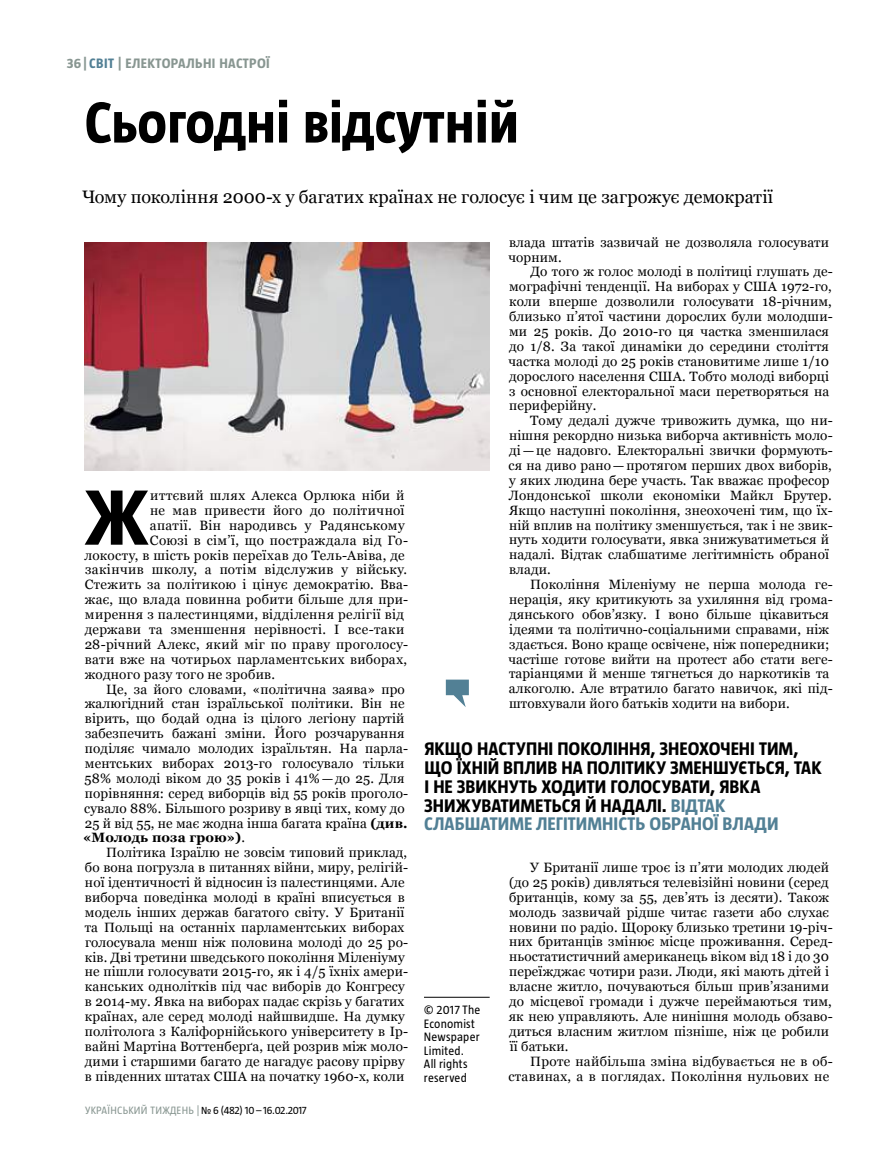
<style>
.page{position:relative;width:872px;height:1149px;background:#fff}
.page>*{position:absolute;margin:0;border:0;box-sizing:border-box;transform-origin:0 0}
.t1{font:700 77.25px "UT Magazine";color:#000}
.t2{font:700 57px "UT Magazine";color:#000}
.t3{font:700 18px/18.8px "UT Magazine";color:#000}
.t4{font:18px "Georgia";letter-spacing:.005em;color:#000}
.t5{font:13.5px/14.9px "Georgia";letter-spacing:.01em;color:#000}
.t6{font:13.5px "Georgia";letter-spacing:.03em;color:#000}
.t7{font:700 13.5px "UT Magazine";letter-spacing:.03em;color:#889691}
.t8{font:700 13.5px "Georgia";letter-spacing:.01em;color:#000}
.t9{font:12px/13.5px "UT Magazine";letter-spacing:.015em;color:#000}
.t10{font:10.5px "UT Magazine";letter-spacing:.03em;color:#000}
.s1{color:#528095}
.s2{font-weight:700}
.s3{font-weight:400}
.s4{color:#889691}
</style>
<div class="page">
<img style="left:85px;top:242px;width:404px;height:228px">
<svg style="left:446px;top:679px;width:23px;height:28px"></svg>
<hr style="left:424px;top:996px;width:65px;height:1px;background:#000">
<p class="t7" style="left:67px;top:56px;width:204px">36|<span class="s1">СВІТ</span> | ЕЛЕКТОРАЛЬНІ НАСТРОЇ</p>
<h2 class="t2" style="left:84px;top:91px;width:436px">Сьогодні відсутній</h2>
<h3 class="t4" style="left:82px;top:186px;width:692px">Чому покоління 2000-х у багатих країнах не голосує і чим це загрожує демократії</h3>
<h1 class="t1" style="left:84px;top:475px;width:66px">Ж</h1>
<p class="t6" style="left:150px;top:487px;width:256px">иттєвий шлях Алекса Орлюка ніби й</p>
<p class="t5" style="left:150px;top:503px;width:256px">не мав привести його до політичної</p>
<p class="t5" style="left:150px;top:518px;width:256px">апатії. Він народивсь у Радянському</p>
<p class="t5" style="left:150px;top:532px;width:260px">Союзі в сім’ї, що постраждала від Го-</p>
<p class="t5" style="left:85px;top:547px;width:321px">локосту, в шість років переїхав до Тель-Авіва, де</p>
<p class="t6" style="left:85px;top:561px;width:323px">закінчив школу, а потім відслужив у війську.</p>
<p class="t5" style="left:85px;top:577px;width:325px">Стежить за політикою і цінує демократію. Вва-</p>
<p class="t5" style="left:85px;top:592px;width:325px">жає, що влада повинна робити більше для при-</p>
<p class="t6" style="left:85px;top:606px;width:321px">мирення з палестинцями, відділення релігії від</p>
<p class="t5" style="left:85px;top:622px;width:321px">держави та зменшення нерівності. І все-таки</p>
<p class="t5" style="left:85px;top:637px;width:325px">28-річний Алекс, який міг по праву проголосу-</p>
<p class="t5" style="left:85px;top:651px;width:324px">вати вже на чотирьох парламентських виборах,</p>
<p class="t5" style="left:85px;top:666px;width:192px">жодного разу того не зробив.</p>
<p class="t5" style="left:106px;top:681px;width:300px">Це, за його словами, «політична заява» про</p>
<p class="t5" style="left:85px;top:696px;width:321px">жалюгідний стан ізраїльської політики. Він не</p>
<p class="t5" style="left:85px;top:711px;width:321px">вірить, що бодай одна із цілого легіону партій</p>
<p class="t5" style="left:85px;top:726px;width:321px">забезпечить бажані зміни. Його розчарування</p>
<p class="t5" style="left:85px;top:741px;width:325px">поділяє чимало молодих ізраїльтян. На парла-</p>
<p class="t5" style="left:85px;top:756px;width:321px">ментських виборах 2013-го голосувало тільки</p>
<p class="t5" style="left:85px;top:770px;width:321px">58% молоді віком до 35 років і 41% — до 25. Для</p>
<p class="t5" style="left:85px;top:785px;width:325px">порівняння: серед виборців від 55 років проголо-</p>
<p class="t5" style="left:84px;top:800px;width:322px">сувало 88%. Більшого розриву в явці тих, кому до</p>
<p class="t5" style="left:85px;top:815px;width:324px">25 й від 55, не має жодна інша багата країна <span class="s2">(див.</span></p>
<p class="t8" style="left:83px;top:828px;width:163px">«Молодь поза грою»)<span class="s3">.</span></p>
<p class="t5" style="left:106px;top:845px;width:303px">Політика Ізраїлю не зовсім типовий приклад,</p>
<p class="t5" style="left:85px;top:860px;width:325px">бо вона погрузла в питаннях війни, миру, релігій-</p>
<p class="t5" style="left:85px;top:875px;width:321px">ної ідентичності й відносин із палестинцями. Але</p>
<p class="t5" style="left:85px;top:889px;width:321px">виборча поведінка молоді в країні вписується в</p>
<p class="t5" style="left:85px;top:904px;width:321px">модель інших держав багатого світу. У Британії</p>
<p class="t5" style="left:85px;top:919px;width:321px">та Польщі на останніх парламентських виборах</p>
<p class="t5" style="left:85px;top:934px;width:325px">голосувала менш ніж половина молоді до 25 ро-</p>
<p class="t5" style="left:85px;top:949px;width:321px">ків. Дві третини шведського покоління Міленіуму</p>
<p class="t5" style="left:85px;top:964px;width:325px">не пішли голосувати 2015-го, як і 4/5 їхніх амери-</p>
<p class="t5" style="left:85px;top:979px;width:321px">канських однолітків під час виборів до Конгресу</p>
<p class="t5" style="left:85px;top:994px;width:321px">в 2014-му. Явка на виборах падає скрізь у багатих</p>
<p class="t5" style="left:85px;top:1009px;width:321px">країнах, але серед молоді найшвидше. На думку</p>
<p class="t5" style="left:85px;top:1023px;width:325px">політолога з Каліфорнійського університету в Ір-</p>
<p class="t5" style="left:85px;top:1038px;width:325px">вайні Мартіна Воттенберґа, цей розрив між моло-</p>
<p class="t5" style="left:85px;top:1053px;width:321px">дими і старшими багато де нагадує расову прірву</p>
<p class="t5" style="left:85px;top:1068px;width:321px">в південних штатах США на початку 1960-х, коли</p>
<p class="t10" style="left:85px;top:1104px;width:223px"><span class="s4">УКРАЇНСЬКИЙ ТИЖДЕНЬ |</span> № 6 (482) 10 – 16.02.2017</p>
<p class="t5" style="left:508px;top:235px;width:322px">влада штатів зазвичай не дозволяла голосувати чорним.</p>
<p class="t5" style="left:508px;top:264px;width:326px;text-indent:22px">До того ж голос молоді в політиці глушать де&shy;мографічні тенденції. На виборах у США 1972‑го, коли вперше дозволили голосувати 18-річним, близько п’ятої частини дорослих були молодши&shy;ми 25 років. До 2010‑го ця частка зменшилася до 1/8. За такої динаміки до середини століття частка молоді до 25 років становитиме лише 1/10 дорослого населення США. Тобто молоді виборці з основної електоральної маси перетворяться на периферійну.</p>
<p class="t5" style="left:508px;top:413px;width:326px;text-indent:22px">Тому дедалі дужче тривожить думка, що ни&shy;нішня рекордно низька виборча активність моло&shy;ді — це надовго. Електоральні звички формують&shy;ся на диво рано — протягом перших двох виборів, у яких людина бере участь. Так вважає професор Лондонської школи економіки Майкл Брутер.<br>Якщо наступні покоління, знеохочені тим, що їх&shy;ній вплив на політику зменшується, так і не звик&shy;нуть ходити голосувати, явка знижуватиметься й надалі. Відтак слабшатиме легітимність обраної влади.</p>
<p class="t5" style="left:508px;top:577px;width:326px;text-indent:22px">Покоління Міленіуму не перша молода ге&shy;нерація, яку критикують за ухиляння від грома&shy;дянського обов’язку. І воно більше цікавиться ідеями та політично-соціальними справами, ніж здається. Воно краще освічене, ніж попередники; частіше готове вийти на протест або стати веге&shy;таріанцями й менше тягнеться до наркотиків та алкоголю. Але втратило багато навичок, які під&shy;штовхували його батьків ходити на вибори.</p>
<h3 class="t3" style="left:424px;top:739px;width:399px">ЯКЩО НАСТУПНІ ПОКОЛІННЯ, ЗНЕОХОЧЕНІ ТИМ, ЩО ЇХНІЙ ВПЛИВ НА ПОЛІТИКУ ЗМЕНШУЄТЬСЯ, ТАК І НЕ ЗВИКНУТЬ ХОДИТИ ГОЛОСУВАТИ, ЯВКА ЗНИЖУВАТИМЕТЬСЯ Й НАДАЛІ. <span class="s1">ВІДТАК СЛАБШАТИМЕ ЛЕГІТИМНІСТЬ ОБРАНОЇ ВЛАДИ</span></h3>
<p class="t9" style="left:424px;top:1002px;width:58px">© 2017 The<br>Economist<br>Newspaper<br>Limited.<br>All rights reserved</p>
<p class="t5" style="left:509px;top:860px;width:325px;text-indent:21px">У Британії лише троє із п’яти молодих людей (до 25 років) дивляться телевізійні новини (серед британців, кому за 55, дев’ять із десяти). Також молодь зазвичай рідше читає газети або слухає новини по радіо. Щороку близько третини 19-річ&shy;них британців змінює місце проживання. Серед&shy;ньостатистичний американець віком від 18 і до 30 переїжджає чотири рази. Люди, які мають дітей і власне житло, почуваються більш прив’язаними до місцевої громади і дужче переймаються тим, як нею управляють. Але нинішня молодь обзаво&shy;диться власним житлом пізніше, ніж це робили її батьки.</p>
<p class="t5" style="left:508px;top:1053px;width:326px;text-align:right">Проте найбільша зміна відбувається не в об&shy;ставинах, а в поглядах. Покоління нульових не</p>
</div>
